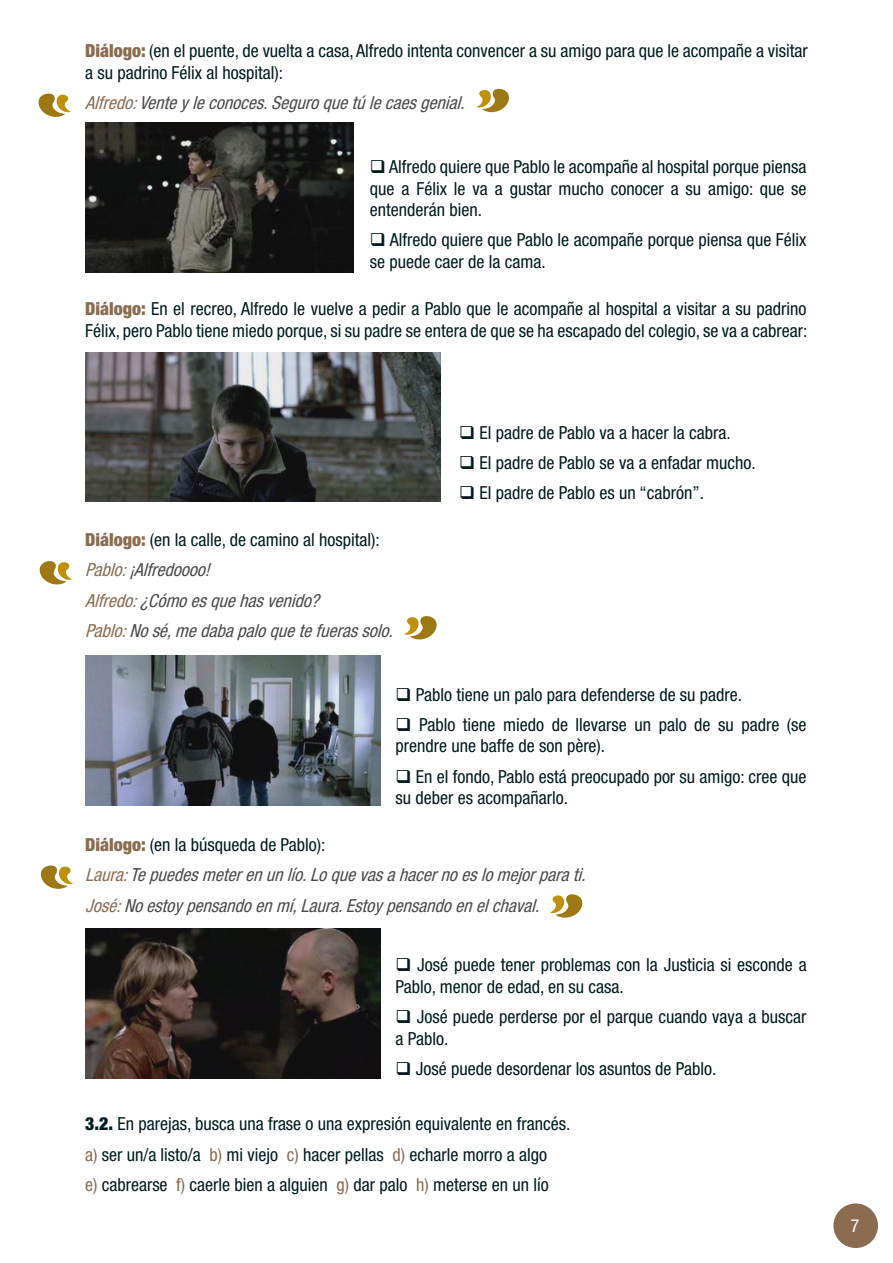
<style>
.page{position:relative;width:893px;height:1263px;background:#fff}
.page>*{position:absolute;margin:0;border:0;box-sizing:border-box;transform-origin:0 0}
.Texte{font:condensed 18px/21.6px "Helvetica Neue";color:#001c20}
.Dialogues{font:italic condensed 18px "Helvetica Neue";color:#4d4b4b}
.Texte-2{font:condensed 18px "Helvetica Neue";color:#fff}
.s1{font-weight:900;color:#8b6c50}
.s2{color:#8b6c50}
.s3{font-weight:900}
</style>
<div class="page">
<div style="left:833px;top:1203px;width:45px;height:45px;background:#8b6c50;border-radius:50%"></div>
<img style="left:85px;top:122px;width:269px;height:150px">
<img style="left:85px;top:352px;width:356px;height:150px">
<img style="left:85px;top:656px;width:296px;height:150px">
<img style="left:86px;top:928px;width:295px;height:150px">
<svg style="left:38px;top:93px;width:33px;height:24px"></svg>
<svg style="left:39px;top:561px;width:33px;height:24px"></svg>
<svg style="left:40px;top:865px;width:33px;height:24px"></svg>
<svg style="left:477px;top:88px;width:32px;height:25px"></svg>
<svg style="left:404px;top:616px;width:33px;height:24px"></svg>
<svg style="left:550px;top:894px;width:33px;height:24px"></svg>
<p class="Texte" style="left:85px;top:40px;width:724px"><span class="s1">Diálogo:</span> (en el puente, de vuelta a casa, Alfredo intenta convencer a su amigo para que le acompañe a visitar a su padrino Félix al hospital):</p>
<p class="Dialogues" style="left:85px;top:92px;width:386px"><span class="s2">Alfredo:</span>Venteyleconoces.Seguroquetúlecaesgenial.</p>
<p class="Texte" style="left:370px;top:156px;width:438px;text-align:justify">❑ Alfredo quiere que Pablo le acompañe al hospital porque piensa que a Félix le va a gustar mucho conocer a su amigo: que se entenderán bien.</p>
<p class="Texte" style="left:370px;top:229px;width:438px">❑ Alfredo quiere que Pablo le acompañe porque piensa que Félix se puede caer de la cama.</p>
<p class="Texte" style="left:85px;top:298px;width:724px"><span class="s1">Diálogo:</span> En el recreo, Alfredo le vuelve a pedir a Pablo que le acompañe al hospital a visitar a su padrino<br>Félix, pero Pablo tiene miedo porque, si su padre se entera de que se ha escapado del colegio, se va a cabrear:</p>
<p class="Texte" style="left:85px;top:529px;width:296px"><span class="s1">Diálogo:</span> (en la calle, de camino al hospital):</p>
<p class="Dialogues" style="left:85px;top:560px;width:132px"><span class="s2">Pablo:</span>¡Alfredoooo!</p>
<p class="Dialogues" style="left:85px;top:590px;width:241px"><span class="s2">Alfredo:</span>¿Cómoesquehasvenido?</p>
<p class="Dialogues" style="left:85px;top:620px;width:315px"><span class="s2">Pablo:</span>Nosé,medabapaloquetefuerassolo.</p>
<p class="Texte" style="left:459px;top:422px;width:273px">❑ El padre de Pablo va a hacer la cabra.</p>
<p class="Texte" style="left:459px;top:452px;width:298px">❑ El padre de Pablo se va a enfadar mucho.</p>
<p class="Texte" style="left:459px;top:482px;width:246px">❑ El padre de Pablo es un “cabrón”.</p>
<p class="Texte" style="left:395px;top:683px;width:348px">❑ Pablo tiene un palo para defenderse de su padre.</p>
<p class="Texte" style="left:395px;top:713px;width:413px">❑ Pablo tiene miedo de llevarse un palo de su padre (se prendre une baffe de son père).</p>
<p class="Texte" style="left:395px;top:765px;width:413px">❑ En el fondo, Pablo está preocupado por su amigo: cree que su deber es acompañarlo.</p>
<p class="Texte" style="left:85px;top:834px;width:242px"><span class="s1">Diálogo:</span> (en la búsqueda de Pablo):</p>
<p class="Dialogues" style="left:85px;top:865px;width:508px"><span class="s2">Laura:</span>Tepuedesmeterenunlío.Loquevasahacernoeslomejorparati.</p>
<p class="Dialogues" style="left:85px;top:895px;width:461px"><span class="s2">José:</span>Noestoypensandoenmí,Laura.Estoypensandoenelchaval.</p>
<p class="Texte" style="left:395px;top:954px;width:413px">❑ José puede tener problemas con la Justicia si esconde a<br>Pablo, menor de edad, en su casa.</p>
<p class="Texte" style="left:395px;top:1006px;width:413px">❑ José puede perderse por el parque cuando vaya a buscar a Pablo.</p>
<p class="Texte" style="left:395px;top:1057px;width:323px">❑ José puede desordenar los asuntos de Pablo.</p>
<p class="Texte" style="left:85px;top:1113px;width:487px"><span class="s3">3.2.</span> En parejas, busca una frase o una expresión equivalente en francés.</p>
<p class="Texte" style="left:85px;top:1143px;width:463px"><span class="s2">a)</span> ser un/a listo/a <span class="s2">b)</span> mi viejo <span class="s2">c)</span> hacer pellas <span class="s2">d)</span> echarle morro a algo</p>
<p class="Texte" style="left:85px;top:1173px;width:465px"><span class="s2">e)</span> cabrearse <span class="s2">f)</span> caerle bien a alguien <span class="s2">g)</span> dar palo <span class="s2">h)</span> meterse en un lío</p>
<p class="Texte-2" style="left:851px;top:1215px;width:10px">7</p>
</div>
